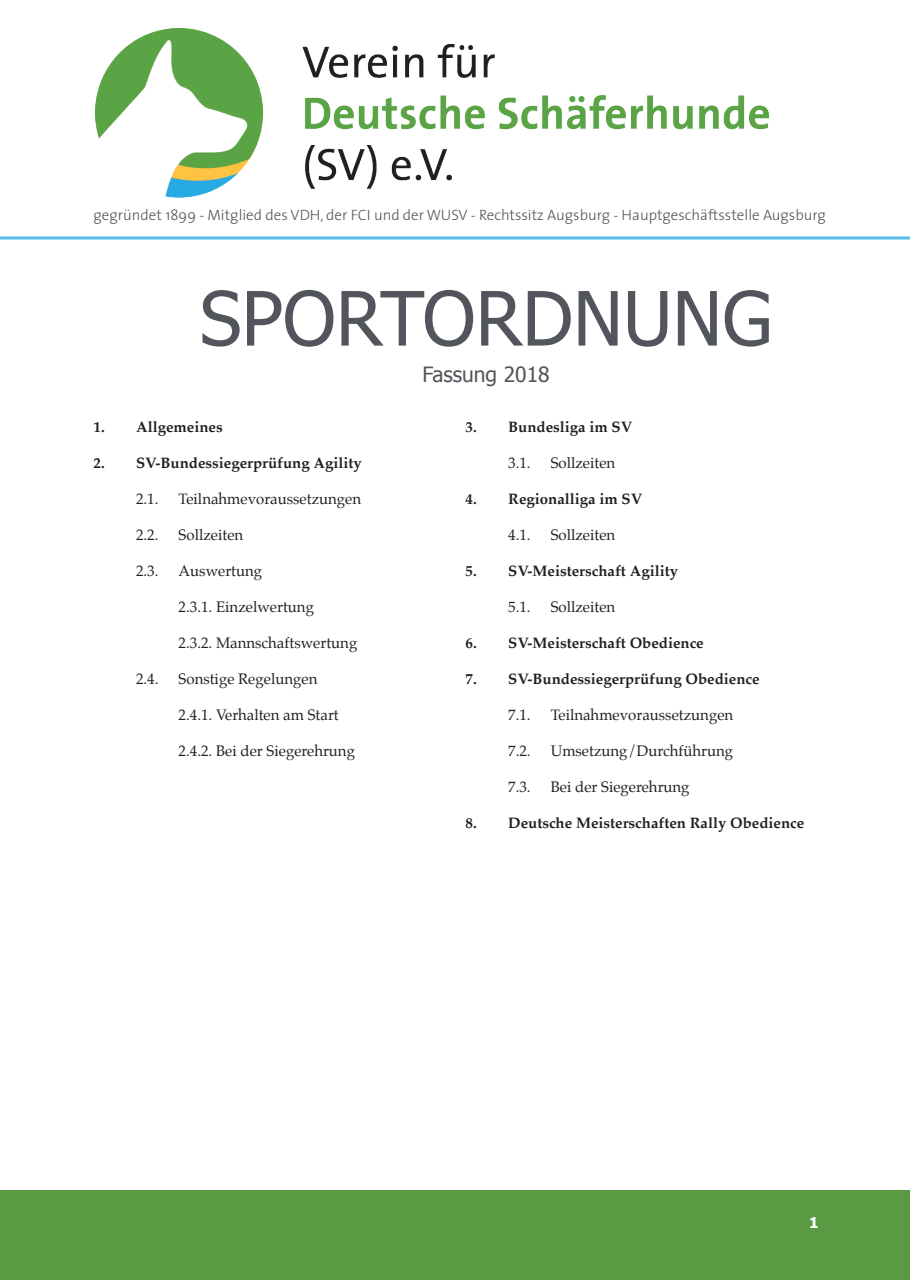
<style>
.page{position:relative;width:910px;height:1280px;background:#fff}
.page>*{position:absolute;margin:0;border:0;box-sizing:border-box;transform-origin:0 0}
.t1{font:75px "Tahoma";color:#52555b}
.t2{font:21px "Tahoma";color:#52555b}
.t3{font:15px "Palatino";color:#231f20}
.t4{font:700 15px "Palatino";color:#231f20}
.t5{font:300 15px "The Sans";color:#52555b}
.t6{font:700 15px "Tahoma";color:#fff}
</style>
<div class="page">
<div style="left:0;top:1191px;width:910px;height:89px;background:#5a9a43"></div>
<img style="left:95px;top:29px;width:673px;height:169px">
<hr style="left:0;top:237px;width:910px;height:3px;background:#53bfe9">
<p class="t5" style="left:94px;top:205px;width:734px">gegründet 1899 - Mitglied des VDH, der FCI und der WUSV - Rechtssitz Augsburg - Hauptgeschäftsstelle Augsburg</p>
<h1 class="t1" style="left:200px;top:268px;width:574px">SPORTORDNUNG</h1>
<h2 class="t2" style="left:422px;top:360px;width:129px">Fassung 2018</h2>
<p class="t4" style="left:94px;top:414px;width:131px">1. Allgemeines</p>
<p class="t4" style="left:94px;top:450px;width:270px">2. SV-Bundessiegerprüfung Agility</p>
<p class="t3" style="left:136px;top:486px;width:24px">2.1.</p>
<p class="t3" style="left:179px;top:486px;width:184px">Teilnahmevoraussetzungen</p>
<p class="t3" style="left:136px;top:522px;width:24px">2.2.</p>
<p class="t3" style="left:179px;top:522px;width:66px">Sollzeiten</p>
<p class="t3" style="left:136px;top:558px;width:24px">2.3.</p>
<p class="t3" style="left:179px;top:558px;width:85px">Auswertung</p>
<p class="t3" style="left:179px;top:594px;width:137px">2.3.1. Einzelwertung</p>
<p class="t3" style="left:179px;top:630px;width:180px">2.3.2. Mannschaftswertung</p>
<p class="t3" style="left:136px;top:666px;width:24px">2.4.</p>
<p class="t3" style="left:179px;top:666px;width:140px">Sonstige Regelungen</p>
<p class="t3" style="left:179px;top:702px;width:162px">2.4.1. Verhalten am Start</p>
<p class="t3" style="left:179px;top:738px;width:178px">2.4.2. Bei der Siegerehrung</p>
<p class="t4" style="left:466px;top:414px;width:168px">3. Bundesliga im SV</p>
<p class="t3" style="left:508px;top:450px;width:24px">3.1.</p>
<p class="t3" style="left:551px;top:450px;width:66px">Sollzeiten</p>
<p class="t4" style="left:466px;top:486px;width:178px">4. Regionalliga im SV</p>
<p class="t3" style="left:508px;top:522px;width:24px">4.1.</p>
<p class="t3" style="left:551px;top:522px;width:66px">Sollzeiten</p>
<p class="t4" style="left:466px;top:558px;width:214px">5. SV-Meisterschaft Agility</p>
<p class="t3" style="left:508px;top:594px;width:24px">5.1.</p>
<p class="t3" style="left:551px;top:594px;width:66px">Sollzeiten</p>
<p class="t4" style="left:466px;top:630px;width:240px">6. SV-Meisterschaft Obedience</p>
<p class="t4" style="left:466px;top:666px;width:296px">7. SV-Bundessiegerprüfung Obedience</p>
<p class="t3" style="left:508px;top:702px;width:24px">7.1.</p>
<p class="t3" style="left:551px;top:702px;width:184px">Teilnahmevoraussetzungen</p>
<p class="t3" style="left:508px;top:738px;width:24px">7.2.</p>
<p class="t3" style="left:551px;top:738px;width:184px">Umsetzung/Durchführung</p>
<p class="t3" style="left:508px;top:774px;width:24px">7.3.</p>
<p class="t3" style="left:551px;top:774px;width:140px">Bei der Siegerehrung</p>
<p class="t4" style="left:466px;top:810px;width:340px">8. Deutsche Meisterschaften Rally Obedience</p>
<p class="t6" style="left:809px;top:1212px;width:11px">1</p>
</div>
